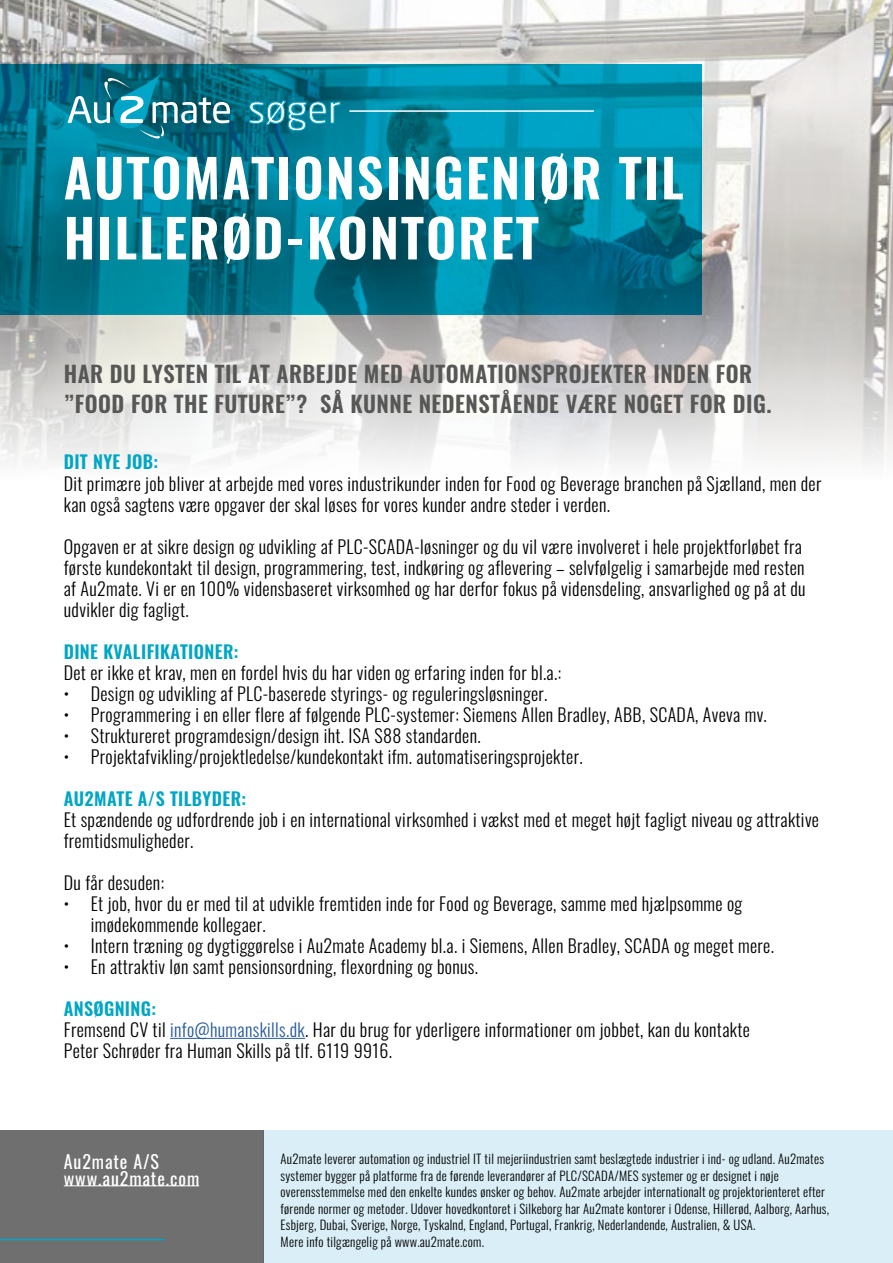
<style>
.page{position:relative;width:893px;height:1263px;background:#fff}
.page>*{position:absolute;margin:0;border:0;box-sizing:border-box;transform-origin:0 0}
.t1{font:600 52.5px/60px "Oswald";letter-spacing:.04em;color:#fff}
.t2{font:600 22.5px/30px "Oswald";letter-spacing:.02em;color:#575756}
.t3{font:300 18px/21px "Oswald";letter-spacing:.02em;color:#000}
.t4{font:600 18px "Oswald";letter-spacing:.02em;color:#00a6c4}
.t5{font:18px/17.2px "Oswald";letter-spacing:.05em;color:#fff}
.t6{font:300 12.75px/16.5px "Oswald";letter-spacing:.02em;color:#000}
.s1{font-weight:600;color:#00a6c4}
.s2{color:#275b9b}
</style>
<div class="page">
<img style="left:0;top:0;width:893px;height:465px">
<svg style="left:0;top:64px;width:702px;height:251px;background:#007c95"></svg>
<hr style="left:349px;top:110px;width:245px;height:2px;background:#fff">
<hr style="left:170px;top:1038px;width:135px;height:1px;background:#275b9b">
<svg style="left:68px;top:73px;width:162px;height:66px;background:#238194"></svg>
<svg style="left:250px;top:101px;width:90px;height:30px;background:#369bb0"></svg>
<div style="left:0;top:1130px;width:264px;height:133px;background:#706f6f"></div>
<hr style="left:64px;top:1185px;width:135px;height:1px;background:#fff">
<hr style="left:0;top:1239px;width:165px;height:1px;background:#00a5c8">
<div style="left:264px;top:1130px;width:629px;height:133px;background:#d9eef6"></div>
<h1 class="t1" style="left:64px;top:149px;width:621px">AUTOMATIONSINGENIØR TIL<br>HILLERØD-KONTORET</h1>
<p class="t2" style="left:64px;top:360px;width:709px">HAR DU LYSTEN TIL AT ARBEJDE MED AUTOMATIONSPROJEKTER INDEN FOR ”FOOD FOR THE FUTURE”? SÅ KUNNE NEDENSTÅENDE VÆRE NOGET FOR DIG.</p>
<p class="t4" style="left:64px;top:450px;width:96px">DIT NYE JOB:</p>
<p class="t3" style="left:64px;top:471px;width:759px">Dit primære job bliver at arbejde med vores industrikunder inden for Food og Beverage branchen på Sjælland, men der kan også sagtens være opgaver der skal løses for vores kunder andre steder i verden.</p>
<p class="t3" style="left:64px;top:534px;width:743px">Opgaven er at sikre design og udvikling af PLC-SCADA-løsninger og du vil være involveret i hele projektforløbet fra første kundekontakt til design, programmering, test, indkøring og aflevering – selvfølgelig i samarbejde med resten af Au2mate. Vi er en 100% vidensbaseret virksomhed og har derfor fokus på vidensdeling, ansvarlighed og på at du udvikler dig fagligt.</p>
<p class="t4" style="left:64px;top:639px;width:176px">DINE KVALIFIKATIONER:</p>
<p class="t3" style="left:64px;top:660px;width:499px">Det er ikke et krav, men en fordel hvis du har viden og erfaring inden for bl.a.:</p>
<p class="t3" style="left:64px;top:681px;width:485px">• Design og udvikling af PLC-baserede styrings- og reguleringsløsninger.</p>
<p class="t3" style="left:64px;top:702px;width:704px">• Programmering i en eller flere af følgende PLC-systemer: Siemens Allen Bradley, ABB, SCADA, Aveva mv.</p>
<p class="t3" style="left:64px;top:723px;width:418px">• Struktureret programdesign/design iht. ISA S88 standarden.</p>
<p class="t3" style="left:64px;top:744px;width:520px">• Projektafvikling/projektledelse/kundekontakt ifm. automatiseringsprojekter.</p>
<p class="t4" style="left:64px;top:786px;width:184px">AU2MATE A/S TILBYDER:</p>
<p class="t3" style="left:64px;top:807px;width:757px">Et spændende og udfordrende job i en international virksomhed i vækst med et meget højt fagligt niveau og attraktive fremtidsmuligheder.</p>
<p class="t3" style="left:64px;top:870px;width:102px">Du får desuden:</p>
<p class="t3" style="left:91px;top:891px;width:653px;text-indent:-27px">• Et job, hvor du er med til at udvikle fremtiden inde for Food og Beverage, samme med hjælpsomme og imødekommende kollegaer.</p>
<p class="t3" style="left:64px;top:933px;width:712px">• Intern træning og dygtiggørelse i Au2mate Academy bl.a. i Siemens, Allen Bradley, SCADA og meget mere.</p>
<p class="t3" style="left:64px;top:954px;width:416px">• En attraktiv løn samt pensionsordning, flexordning og bonus.</p>
<p class="t3" style="left:64px;top:996px;width:688px"><span class="s1">ANSØGNING:<br></span>Fremsend CV til <span class="s2">info@humanskills.dk</span>. Har du brug for yderligere informationer om jobbet, kan du kontakte<br>Peter Schrøder fra Human Skills på tlf. 6119 9916.</p>
<p class="t5" style="left:64px;top:1152px;width:137px">Au2mate A/S www.au2mate.com</p>
<p class="t6" style="left:281px;top:1149px;width:550px">Au2mate leverer automation og industriel IT til mejeriindustrien samt beslægtede industrier i ind- og udland. Au2mates systemer bygger på platforme fra de førende leverandører af PLC/SCADA/MES systemer og er designet i nøje overensstemmelse med den enkelte kundes ønsker og behov. Au2mate arbejder internationalt og projektorienteret efter førende normer og metoder. Udover hovedkontoret i Silkeborg har Au2mate kontorer i Odense, Hillerød, Aalborg, Aarhus, Esbjerg, Dubai, Sverige, Norge, Tyskalnd, England, Portugal, Frankrig, Nederlandende, Australien, &amp; USA.<br>Mere info tilgængelig på www.au2mate.com.</p>
</div>
